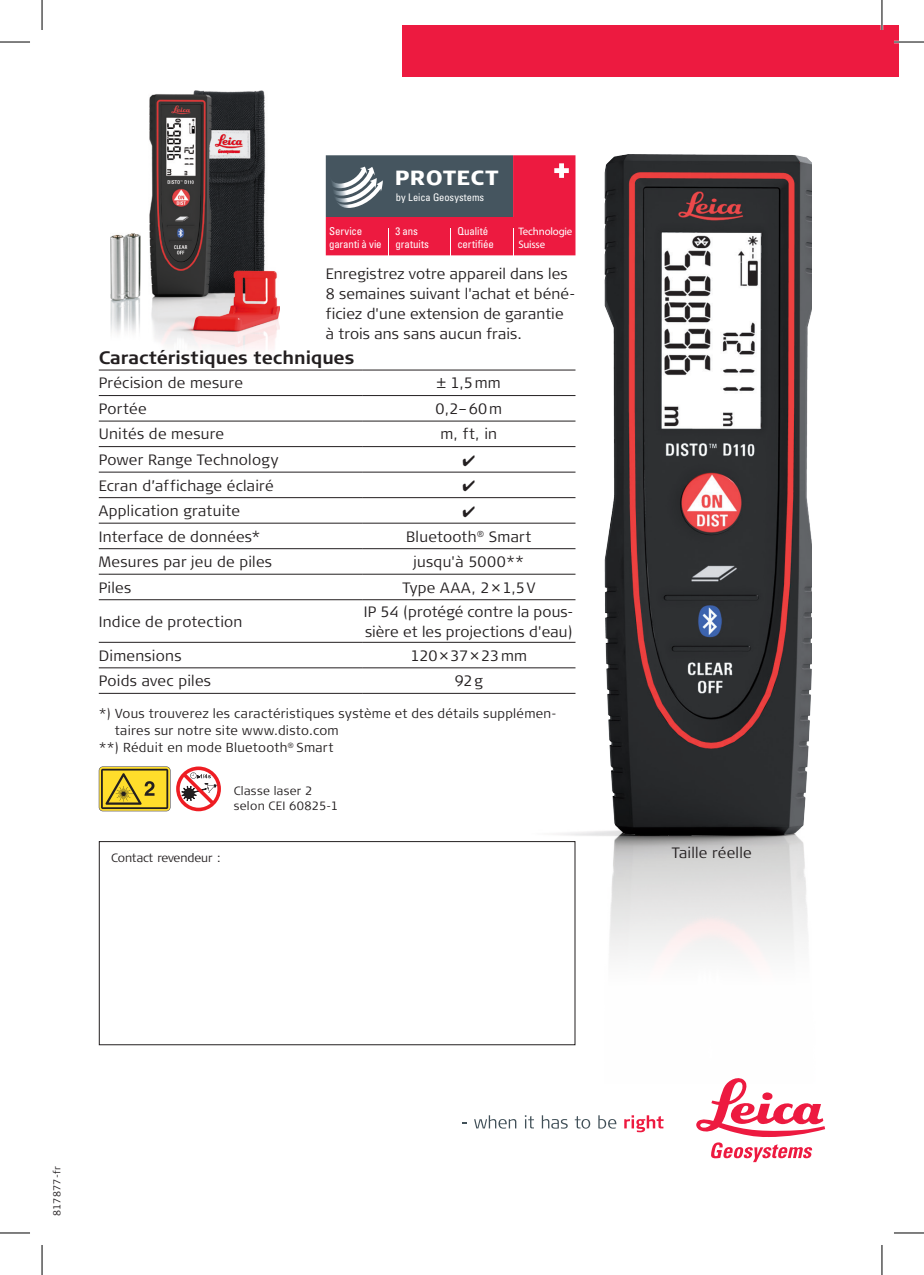
<style>
.page{position:relative;width:924px;height:1275px;background:#fff}
.page>*{position:absolute;margin:0;border:0;box-sizing:border-box;transform-origin:0 0}
.t1{font:900 20.6px "Signa Column";letter-spacing:.02em;color:#fff}
.t2{font:700 18px "Signa Column";color:#231f20}
.Lauftext{font:300 15px/20px "Signa Column";letter-spacing:.015em;color:#231f20}
.Lauftext-2{font:300 15px "Signa Column";letter-spacing:.05em;color:#231f20}
.Lauftext-3{font:300 15px "Signa Column";letter-spacing:-.005em;color:#231f20}
.Lauftext-4{font:300 13px/17px "Signa Column";letter-spacing:.025em;color:#231f20}
.Kleintext__Legenden{font:300 12px/15px "Signa Column";letter-spacing:.025em;color:#231f20}
.Fliesstext_9_13{font:300 12px "Signa Column";color:#231f20}
.t3{font:condensed 10.8px/12px "Univers";color:#fff}
.t4{font:10.8px/12px "Myriad";letter-spacing:-.02em;color:#fff}
.t5{font:condensed 10.4px "Univers";letter-spacing:-.005em;color:#fff}
.t6{font:300 10px "Signa Column";letter-spacing:.035em;color:#231f20}
</style>
<div class="page">
<div style="left:402px;top:25px;width:496px;height:51px;background:#ed1a40"></div>
<svg style="left:474px;top:1115px;width:42px;height:13px"></svg>
<svg style="left:524px;top:1115px;width:9px;height:13px"></svg>
<svg style="left:541px;top:1115px;width:26px;height:13px"></svg>
<svg style="left:574px;top:1116px;width:16px;height:12px"></svg>
<svg style="left:598px;top:1115px;width:18px;height:13px"></svg>
<svg style="left:624px;top:1115px;width:39px;height:17px"></svg>
<svg style="left:696px;top:1078px;width:128px;height:84px"></svg>
<svg style="left:325px;top:155px;width:250px;height:100px;background:#a53e56"></svg>
<img style="left:110px;top:91px;width:170px;height:258px">
<div style="left:99px;top:841px;width:476px;height:204px;border:1px solid #231f20"></div>
<img style="left:602px;top:154px;width:209px;height:688px">
<hr style="left:99px;top:370px;width:263px;height:1px;background:#231f20">
<hr style="left:362px;top:370px;width:213px;height:1px;background:#231f20">
<hr style="left:99px;top:395px;width:263px;height:1px;background:#231f20">
<hr style="left:362px;top:395px;width:213px;height:1px;background:#231f20">
<hr style="left:99px;top:421px;width:263px;height:1px;background:#231f20">
<hr style="left:362px;top:421px;width:213px;height:1px;background:#231f20">
<hr style="left:362px;top:497px;width:213px;height:1px;background:#231f20">
<hr style="left:99px;top:446px;width:263px;height:1px;background:#231f20">
<hr style="left:362px;top:446px;width:213px;height:1px;background:#231f20">
<hr style="left:99px;top:497px;width:263px;height:1px;background:#231f20">
<hr style="left:99px;top:523px;width:263px;height:1px;background:#231f20">
<hr style="left:362px;top:523px;width:213px;height:1px;background:#231f20">
<hr style="left:99px;top:548px;width:263px;height:1px;background:#231f20">
<hr style="left:362px;top:548px;width:213px;height:1px;background:#231f20">
<hr style="left:99px;top:574px;width:263px;height:1px;background:#231f20">
<hr style="left:99px;top:599px;width:263px;height:1px;background:#231f20">
<hr style="left:99px;top:472px;width:263px;height:1px;background:#231f20">
<hr style="left:99px;top:642px;width:263px;height:1px;background:#231f20">
<hr style="left:362px;top:472px;width:213px;height:1px;background:#231f20">
<hr style="left:362px;top:599px;width:213px;height:1px;background:#231f20">
<hr style="left:362px;top:574px;width:213px;height:1px;background:#231f20">
<hr style="left:362px;top:642px;width:213px;height:1px;background:#231f20">
<hr style="left:362px;top:667px;width:213px;height:1px;background:#231f20">
<hr style="left:362px;top:693px;width:213px;height:1px;background:#231f20">
<hr style="left:99px;top:667px;width:263px;height:1px;background:#231f20">
<hr style="left:99px;top:693px;width:263px;height:1px;background:#231f20">
<svg style="left:176px;top:766px;width:45px;height:45px"></svg>
<svg style="left:99px;top:766px;width:71px;height:45px;background:#c8ae2c"></svg>
<hr style="left:893px;top:41px;width:30px;height:2px;background:#fff">
<hr style="left:880px;top:0;width:2px;height:30px;background:#fff">
<hr style="left:0;top:42px;width:30px;height:1px;background:#000">
<hr style="left:893px;top:42px;width:30px;height:1px;background:#000">
<hr style="left:0;top:1232px;width:30px;height:1px;background:#000">
<hr style="left:893px;top:1232px;width:30px;height:1px;background:#000">
<hr style="left:42px;top:0;width:1px;height:30px;background:#000">
<hr style="left:42px;top:1245px;width:1px;height:30px;background:#000">
<hr style="left:881px;top:0;width:1px;height:30px;background:#000">
<hr style="left:881px;top:1245px;width:1px;height:30px;background:#000">
<p class="t1" style="left:394px;top:165px;width:105px">PROTECT</p>
<p class="t5" style="left:395px;top:191px;width:90px">by Leica Geosystems</p>
<p class="t3" style="left:329px;top:225px;width:54px">Service garanti à vie</p>
<p class="t3" style="left:395px;top:225px;width:35px">3 ans gratuits</p>
<p class="t3" style="left:457px;top:225px;width:38px">Qualité certifiée</p>
<p class="t4" style="left:518px;top:226px;width:55px">Technologie<br>Suisse</p>
<p class="Lauftext" style="left:325px;top:264px;width:251px">Enregistrez votre appareil dans les 8 semaines suivant l'achat et béné&shy;ficiez d'une extension de garantie à trois ans sans aucun frais.</p>
<p class="t2" style="left:99px;top:346px;width:257px">Caractéristiques techniques</p>
<p class="Lauftext" style="left:99px;top:373px;width:145px">Précision de mesure</p>
<p class="Lauftext" style="left:436px;top:373px;width:65px">± 1,5mm</p>
<p class="Lauftext" style="left:99px;top:399px;width:49px">Portée</p>
<p class="Lauftext" style="left:435px;top:399px;width:68px">0,2–60m</p>
<p class="Lauftext" style="left:99px;top:424px;width:127px">Unités de mesure</p>
<p class="Lauftext" style="left:440px;top:424px;width:58px">m, ft, in</p>
<p class="Lauftext" style="left:99px;top:450px;width:181px">Power Range Technology</p>
<p class="Lauftext" style="left:99px;top:475px;width:176px">Ecran d’affichage éclairé</p>
<p class="Lauftext" style="left:99px;top:501px;width:143px">Application gratuite</p>
<p class="Lauftext" style="left:99px;top:526px;width:163px">Interface de données*</p>
<p class="Lauftext" style="left:406px;top:526px;width:127px">Bluetooth<sup>®</sup> Smart</p>
<p class="Lauftext" style="left:99px;top:552px;width:175px">Mesures par jeu de piles</p>
<p class="Lauftext" style="left:413px;top:552px;width:112px">jusqu'à 5000**</p>
<p class="Lauftext" style="left:99px;top:577px;width:34px">Piles</p>
<p class="Lauftext-2" style="left:402px;top:578px;width:134px">Type AAA, 2×1,5V</p>
<p class="Lauftext" style="left:99px;top:612px;width:145px">Indice de protection</p>
<p class="Lauftext" style="left:363px;top:602px;width:211px">IP 54 (protégé contre la pous&shy;sière et les projections d'eau)</p>
<p class="Lauftext" style="left:99px;top:646px;width:84px">Dimensions</p>
<p class="Lauftext-3" style="left:410px;top:646px;width:118px">120×37×23mm</p>
<p class="Lauftext" style="left:99px;top:671px;width:114px">Poids avec piles</p>
<p class="Lauftext" style="left:454px;top:671px;width:30px">92g</p>
<p class="Lauftext-4" style="left:115px;top:705px;width:443px;text-indent:-16px">*) Vous trouverez les caractéristiques système et des détails supplémen&shy;taires sur notre site www.disto.com</p>
<p class="Lauftext-4" style="left:99px;top:739px;width:236px">**) Réduit en mode Bluetooth<sup>®</sup> Smart</p>
<p class="Kleintext__Legenden" style="left:234px;top:783px;width:106px">Classe laser 2 selon CEI 60825-1</p>
<p class="Fliesstext_9_13" style="left:111px;top:850px;width:111px">Contact revendeur :</p>
<p class="Lauftext" style="left:671px;top:843px;width:81px">Taille réelle</p>
<p class="t6" style="left:50px;top:1216px;width:51px;rotate:-90deg">817877-fr</p>
</div>
